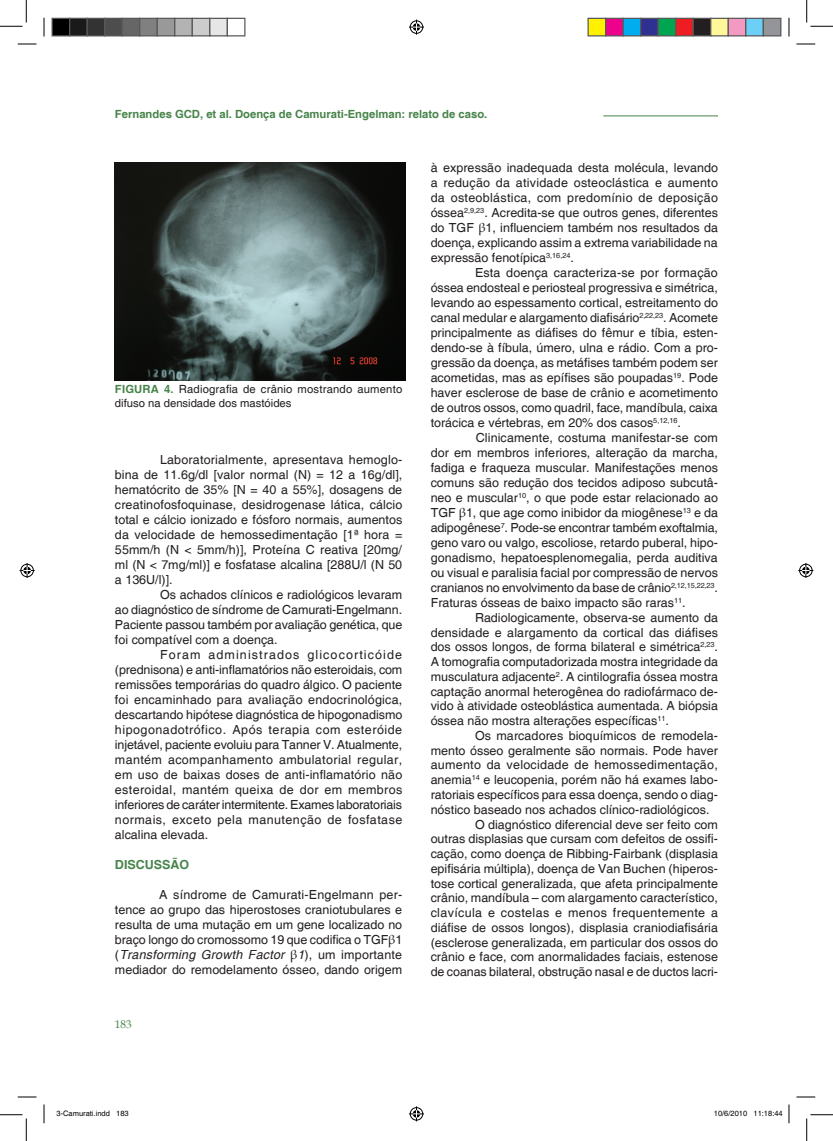
<style>
.page{position:relative;width:833px;height:1141px;background:#fff}
.page>*{position:absolute;margin:0;border:0;box-sizing:border-box;transform-origin:0 0}
.t1{font:12.5px/15px "Helvetica";color:#231f20;text-align:justify}
.t2{font:700 12.5px "Helvetica";color:#47844a}
.t3{font:11.25px/13.5px "Helvetica";letter-spacing:.015em;color:#231f20}
.t4{font:700 11.25px "Helvetica";color:#47844a}
.t5{font:11.25px "Book Antiqua";color:#47844a}
.t6{font:7.5px "Helvetica";color:#000}
.s1{font-weight:700;color:#47844a}
.s2{font-family:"Book Antiqua"}
.s3{font-style:italic}
</style>
<div class="page">
<hr style="left:603px;top:116px;width:114px;height:1px;background:#47844a">
<img style="left:115px;top:163px;width:290px;height:218px">
<svg style="left:18px;top:43px;width:18px;height:2px"></svg>
<svg style="left:796px;top:43px;width:18px;height:2px"></svg>
<svg style="left:18px;top:1096px;width:18px;height:1px"></svg>
<svg style="left:796px;top:1096px;width:18px;height:1px"></svg>
<svg style="left:43px;top:18px;width:2px;height:18px"></svg>
<svg style="left:43px;top:1104px;width:2px;height:19px"></svg>
<svg style="left:788px;top:18px;width:1px;height:18px"></svg>
<svg style="left:0;top:0;width:27px;height:27px"></svg>
<svg style="left:0;top:1114px;width:27px;height:26px"></svg>
<svg style="left:806px;top:0;width:26px;height:27px"></svg>
<svg style="left:806px;top:1114px;width:26px;height:26px"></svg>
<svg style="left:409px;top:20px;width:15px;height:15px"></svg>
<svg style="left:409px;top:1106px;width:15px;height:15px"></svg>
<svg style="left:20px;top:563px;width:15px;height:15px"></svg>
<svg style="left:798px;top:563px;width:14px;height:15px"></svg>
<div style="left:52px;top:18px;width:18px;height:18px;background:#000"></div>
<div style="left:51px;top:18px;width:19px;height:18px;border:1px solid #595959"></div>
<div style="left:70px;top:18px;width:17px;height:18px;background:#1a1a1a"></div>
<div style="left:69px;top:18px;width:19px;height:18px;border:1px solid #595959"></div>
<div style="left:87px;top:18px;width:18px;height:18px;background:#333"></div>
<div style="left:86px;top:18px;width:19px;height:18px;border:1px solid #595959"></div>
<div style="left:105px;top:18px;width:17px;height:18px;background:#4d4d4d"></div>
<div style="left:104px;top:18px;width:19px;height:18px;border:1px solid #595959"></div>
<div style="left:122px;top:18px;width:18px;height:18px;background:#666"></div>
<div style="left:121px;top:18px;width:19px;height:18px;border:1px solid #595959"></div>
<div style="left:140px;top:18px;width:17px;height:18px;background:#808080"></div>
<div style="left:139px;top:18px;width:19px;height:18px;border:1px solid #595959"></div>
<div style="left:157px;top:18px;width:18px;height:18px;background:#999"></div>
<div style="left:156px;top:18px;width:19px;height:18px;border:1px solid #595959"></div>
<div style="left:175px;top:18px;width:17px;height:18px;background:#b3b3b3"></div>
<div style="left:174px;top:18px;width:19px;height:18px;border:1px solid #595959"></div>
<div style="left:192px;top:18px;width:18px;height:18px;background:#ccc"></div>
<div style="left:191px;top:18px;width:19px;height:18px;border:1px solid #595959"></div>
<div style="left:210px;top:18px;width:17px;height:18px;background:#e6e6e6"></div>
<div style="left:209px;top:18px;width:19px;height:18px;border:1px solid #595959"></div>
<div style="left:226px;top:18px;width:19px;height:18px;border:1px solid #595959"></div>
<div style="left:587px;top:18px;width:18px;height:18px;background:#fff101"></div>
<div style="left:587px;top:18px;width:19px;height:18px;border:1px solid #595959"></div>
<div style="left:605px;top:18px;width:17px;height:18px;background:#ed028c"></div>
<div style="left:604px;top:18px;width:19px;height:18px;border:1px solid #595959"></div>
<div style="left:622px;top:18px;width:18px;height:18px;background:#00aeef"></div>
<div style="left:622px;top:18px;width:19px;height:18px;border:1px solid #595959"></div>
<div style="left:640px;top:18px;width:17px;height:18px;background:#2e3092"></div>
<div style="left:639px;top:18px;width:19px;height:18px;border:1px solid #595959"></div>
<div style="left:657px;top:18px;width:18px;height:18px;background:#00a54f"></div>
<div style="left:657px;top:18px;width:19px;height:18px;border:1px solid #595959"></div>
<div style="left:675px;top:18px;width:17px;height:18px;background:#ee1d23"></div>
<div style="left:674px;top:18px;width:19px;height:18px;border:1px solid #595959"></div>
<div style="left:692px;top:18px;width:18px;height:18px;background:#231f20"></div>
<div style="left:692px;top:18px;width:19px;height:18px;border:1px solid #595959"></div>
<div style="left:710px;top:18px;width:17px;height:18px;background:#fff79a"></div>
<div style="left:709px;top:18px;width:19px;height:18px;border:1px solid #595959"></div>
<div style="left:727px;top:18px;width:18px;height:18px;background:#f499c2"></div>
<div style="left:727px;top:18px;width:19px;height:18px;border:1px solid #595959"></div>
<div style="left:745px;top:18px;width:17px;height:18px;background:#6bcff6"></div>
<div style="left:744px;top:18px;width:19px;height:18px;border:1px solid #595959"></div>
<div style="left:762px;top:18px;width:18px;height:18px;background:#939598"></div>
<div style="left:762px;top:18px;width:19px;height:18px;border:1px solid #595959"></div>
<svg style="left:788px;top:1104px;width:1px;height:19px"></svg>
<p class="t4" style="left:115px;top:107px;width:373px">Fernandes GCD, et al. Doença de Camurati-Engelman: relato de caso.</p>
<p class="t3" style="left:115px;top:383px;width:289px"><span class="s1">FIGURA 4.</span> Radiografia de crânio mostrando aumento difuso na densidade dos mastóides</p>
<p class="t1" style="left:115px;top:452px;width:289px;text-indent:45px">Laboratorialmente, apresentava hemoglo&shy;bina de 11.6g/dl [valor normal (N) = 12 a 16g/dl], hematócrito de 35% [N = 40 a 55%], dosagens de creatinofosfoquinase, desidrogenase lática, cálcio total e cálcio ionizado e fósforo normais, aumentos da velocidade de hemossedimentação [1ª hora = 55mm/h (N &lt; 5mm/h)], Proteína C reativa [20mg/ ml (N &lt; 7mg/ml)] e fosfatase alcalina [288U/l (N 50 a 136U/l)].</p>
<p class="t1" style="left:115px;top:587px;width:289px;text-indent:45px">Os achados clínicos e radiológicos levaram ao diagnóstico de síndrome de Camurati-Engelmann.<br>Paciente passou também por avaliação genética, que foi compatível com a doença.</p>
<p class="t1" style="left:115px;top:647px;width:289px;text-indent:45px">Foram administrados glicocorticóide (prednisona) e anti-inflamatórios não esteroidais, com remissões temporárias do quadro álgico. O paciente foi encaminhado para avaliação endocrinológica, descartando hipótese diagnóstica de hipogonadismo hipogonadotrófico. Após terapia com esteróide injetável, paciente evoluiu para Tanner V. Atualmente, mantém acompanhamento ambulatorial regular, em uso de baixas doses de anti-inflamatório não esteroidal, mantém queixa de dor em membros inferiores de caráter intermitente. Exames laboratoriais normais, exceto pela manutenção de fosfatase alcalina elevada.</p>
<p class="t2" style="left:115px;top:857px;width:76px">DISCUSSÃO</p>
<p class="t1" style="left:115px;top:887px;width:288px;text-indent:44px">A síndrome de Camurati-Engelmann per&shy;tence ao grupo das hiperostoses craniotubulares e resulta de uma mutação em um gene localizado no braço longo do cromossomo 19 que codifica o TGF<span class="s2">β</span>1 (<span class="s3">Transforming Growth Factor</span> <span class="s2">β</span><span class="s3">1</span>), um importante mediador do remodelamento ósseo, dando origem</p>
<p class="t5" style="left:115px;top:1015px;width:18px">183</p>
<p class="t1" style="left:430px;top:160px;width:289px">à expressão inadequada desta molécula, levando a redução da atividade osteoclástica e aumento da osteoblástica, com predomínio de deposição óssea<sup>2,9,23</sup>. Acredita-se que outros genes, diferentes do TGF <span class="s2">β</span>1, influenciem também nos resultados da doença, explicando assim a extrema variabilidade na expressão fenotípica<sup>3,16,24</sup>.</p>
<p class="t1" style="left:430px;top:265px;width:288px;text-indent:44px">Esta doença caracteriza-se por formação óssea endosteal e periosteal progressiva e simétrica, levando ao espessamento cortical, estreitamento do canal medular e alargamento diafisário<sup>2,22,23</sup>. Acomete principalmente as diáfises do fêmur e tíbia, esten&shy;dendo-se à fíbula, úmero, ulna e rádio. Com a pro&shy;gressão da doença, as metáfises também podem ser acometidas, mas as epífises são poupadas<sup>19</sup>. Pode haver esclerose de base de crânio e acometimento de outros ossos, como quadril, face, mandíbula, caixa torácica e vértebras, em 20% dos casos<sup>5,12,16</sup>.</p>
<p class="t1" style="left:430px;top:430px;width:289px;text-indent:45px">Clinicamente, costuma manifestar-se com dor em membros inferiores, alteração da marcha, fadiga e fraqueza muscular. Manifestações menos comuns são redução dos tecidos adiposo subcutâ&shy;neo e muscular<sup>10</sup>, o que pode estar relacionado ao TGF <span class="s2">β</span>1, que age como inibidor da miogênese<sup>13</sup> e da adipogênese<sup>7</sup>. Pode-se encontrar também exoftalmia, geno varo ou valgo, escoliose, retardo puberal, hipo&shy;gonadismo, hepatoesplenomegalia, perda auditiva ou visual e paralisia facial por compressão de nervos cranianos no envolvimento da base de crânio<sup>2,12,15,22,23</sup>.<br>Fraturas ósseas de baixo impacto são raras<sup>11</sup>.</p>
<p class="t1" style="left:430px;top:610px;width:289px;text-indent:44px">Radiologicamente, observa-se aumento da densidade e alargamento da cortical das diáfises dos ossos longos, de forma bilateral e simétrica<sup>2,23</sup>.<br>A tomografia computadorizada mostra integridade da musculatura adjacente<sup>2</sup>. A cintilografia óssea mostra captação anormal heterogênea do radiofármaco de&shy;vido à atividade osteoblástica aumentada. A biópsia óssea não mostra alterações específicas<sup>11</sup>.</p>
<p class="t1" style="left:430px;top:728px;width:288px;text-indent:44px">Os marcadores bioquímicos de remodela&shy;mento ósseo geralmente são normais. Pode haver aumento da velocidade de hemossedimentação, anemia<sup>14</sup> e leucopenia, porém não há exames labo&shy;ratoriais específicos para essa doença, sendo o diag&shy;nóstico baseado nos achados clínico-radiológicos.</p>
<p class="t1" style="left:430px;top:817px;width:289px;text-indent:44px">O diagnóstico diferencial deve ser feito com outras displasias que cursam com defeitos de ossifi&shy;cação, como doença de Ribbing-Fairbank (displasia epifisária múltipla), doença de Van Buchen (hiperos&shy;tose cortical generalizada, que afeta principalmente crânio, mandíbula – com alargamento característico, clavícula e costelas e menos frequentemente a diáfise de ossos longos), displasia craniodiafisária (esclerose generalizada, em particular dos ossos do crânio e face, com anormalidades faciais, estenose de coanas bilateral, obstrução nasal e de ductos lacri-</p>
<p class="t6" style="left:56px;top:1108px;width:74px">3-Camurati.indd 183</p>
<p class="t6" style="left:713px;top:1108px;width:70px">10/6/2010 11:18:44</p>
</div>
